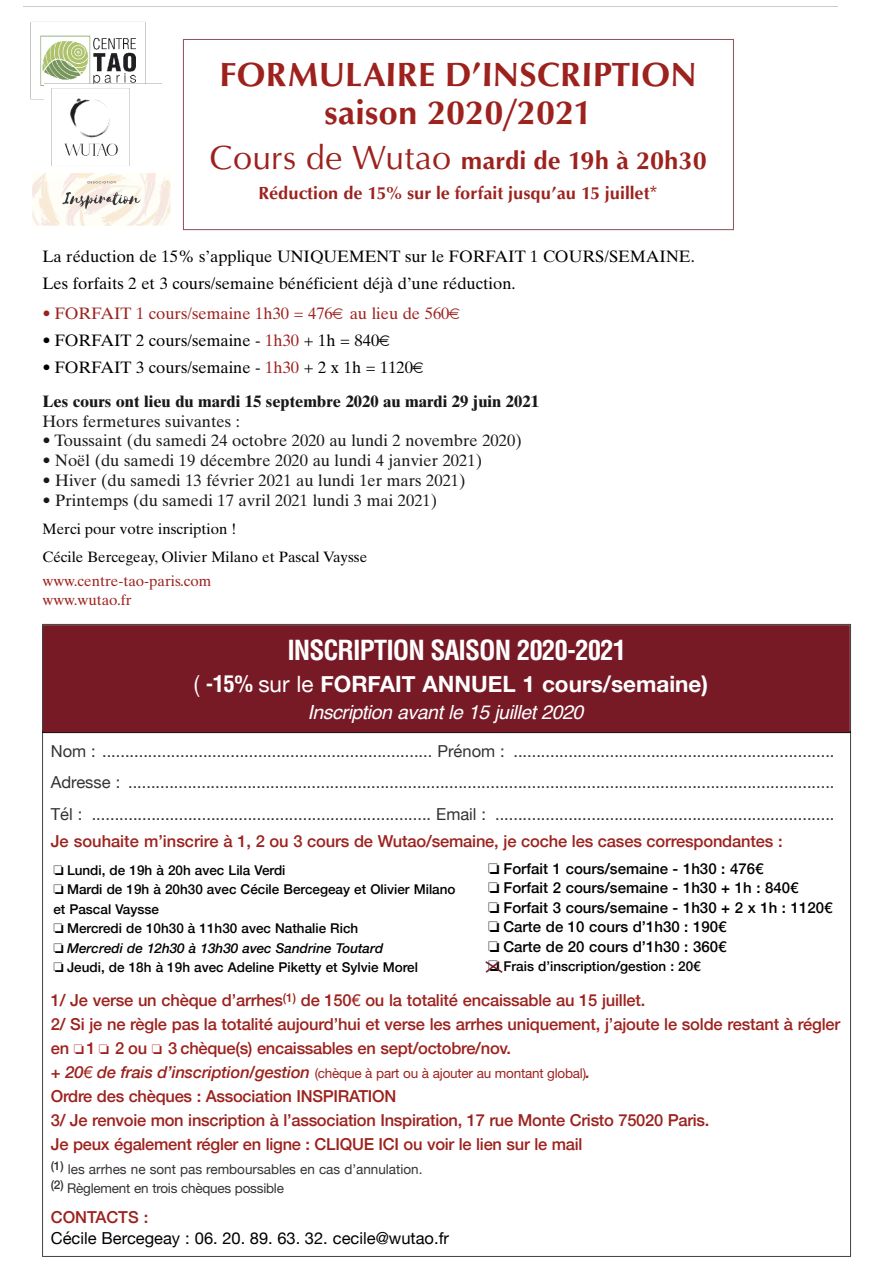
<style>
.page{position:relative;width:893px;height:1263px;background:#fff}
.page>*{position:absolute;margin:0;border:0;box-sizing:border-box;transform-origin:0 0}
.t1{font:500 34.5px/37.5px "Optus T";color:#9d221e;text-align:center}
.t2{font:700 condensed 27px "Helvetica";letter-spacing:-.035em;color:#fff}
.t3{font:500 25.5px "Optus T";color:#9d221e}
.t4{font:700 22.5px "Helvetica Neue";color:#fff}
.t5{font:italic 19.5px "Helvetica";letter-spacing:-.02em;color:#fff}
.t6{font:500 18px "Optus T";color:#9d221e}
.t7{font:500 16.5px/24px "Helvetica Neue";letter-spacing:-.015em;color:#9d221e}
.t8{font:16.5px/31.5px "Helvetica Neue";color:#333;text-align:justify}
.t9{font:16.5px "Times Ten";color:#191919}
.t10{font:16.5px/27px "Times Ten";color:#000}
.t11{font:700 16.5px/33.5px "Times Ten";color:#191919}
.t12{font:16.5px "Helvetica Neue";color:#000}
.t13{font:16.5px "Times Ten";color:#9d221e}
.t14{font:500 15px "Helvetica Neue";color:#000}
.t15{font:15px/28.2px "Times Ten";color:#000}
.t16{font:15px/19.2px "Times Ten";color:#9d221e}
.t17{font:500 13.5px/19.5px "Helvetica Neue";color:#000}
.t18{font:13.5px/19.2px "Helvetica Neue";color:#333}
.t19{font:13.5px "Helvetica Neue";letter-spacing:-.015em;color:#9d221e}
.t20{font:italic 500 13.5px "Helvetica Neue";color:#000}
.s1{font-weight:400;font-size:34.5px}
.s2{color:#9d221e}
.s3{font-weight:400;color:#000}
.s4{font-weight:400;color:#9d221e}
.s5{font-family:"Helvetica";font-weight:400;font-stretch:condensed}
.s6{font-family:"Helvetica";font-stretch:condensed}
.s7{font-weight:400}
.s8{font-weight:500;font-style:italic;font-size:16.5px}
.s9{font-style:italic;font-size:16.5px}
.s10{font-style:inherit}
</style>
<div class="page">
<img style="left:42px;top:734px;width:809px;height:523px">
<div style="left:42px;top:623px;width:810px;height:111px;background:#781926"></div>
<img style="left:30px;top:21px;width:132px;height:79px">
<img style="left:44px;top:84px;width:118px;height:82px">
<img style="left:32px;top:173px;width:138px;height:53px">
<img style="left:44px;top:173px;width:118px;height:7px">
<img style="left:502px;top:959px;width:3px;height:16px">
<img style="left:483px;top:958px;width:19px;height:17px">
<img style="left:182px;top:39px;width:552px;height:192px">
<h1 class="t1" style="left:219px;top:60px;width:479px">FORMULAIRE D’INSCRIPTION saison 2020/2021</h1>
<h3 class="t3" style="left:209px;top:152px;width:499px"><span class="s1">Cours de Wutao</span> mardi de 19h à 20h30</h3>
<p class="t6" style="left:259px;top:187px;width:401px">Réduction de 15% sur le forfait jusqu’au 15 juillet*</p>
<p class="t10" style="left:43px;top:245px;width:654px">La réduction de 15% s’applique UNIQUEMENT sur le FORFAIT 1 COURS/SEMAINE.<br>Les forfaits 2 et 3 cours/semaine bénéficient déjà d’une réduction.</p>
<p class="t13" style="left:43px;top:307px;width:408px">• FORFAIT 1 cours/semaine 1h30 = 476 au lieu de 560</p>
<p class="t10" style="left:43px;top:329px;width:338px">• FORFAIT 2 cours/semaine - <span class="s2">1h30</span> + 1h = 840</p>
<p class="t11" style="left:43px;top:353px;width:498px"><span class="s3">• FORFAIT 3 cours/semaine -</span> <span class="s4">1h30</span> <span class="s3">+ 2 x 1h = 1120<br></span>Les cours ont lieu du mardi 15 septembre 2020 au mardi 29 juin 2021</p>
<p class="t9" style="left:43px;top:414px;width:199px">Hors fermetures suivantes :</p>
<p class="t9" style="left:43px;top:434px;width:481px">• Toussaint (du samedi 24 octobre 2020 au lundi 2 novembre 2020)</p>
<p class="t9" style="left:43px;top:454px;width:441px">• Noël (du samedi 19 décembre 2020 au lundi 4 janvier 2021)</p>
<p class="t9" style="left:43px;top:474px;width:425px">• Hiver (du samedi 13 février 2021 au lundi 1er mars 2021)</p>
<p class="t9" style="left:43px;top:494px;width:396px">• Printemps (du samedi 17 avril 2021 lundi 3 mai 2021)</p>
<p class="t15" style="left:43px;top:516px;width:326px">Merci pour votre inscription !<br>Cécile Bercegeay, Olivier Milano et Pascal Vaysse</p>
<p class="t16" style="left:43px;top:573px;width:170px">www.centre-tao-paris.com www.wutao.fr</p>
<h2 class="t2" style="left:287px;top:640px;width:340px">INSCRIPTION SAISON 2020-2021</h2>
<h3 class="t4" style="left:193px;top:670px;width:516px"><span class="s5">(</span> <span class="s6">-15%</span> <span class="s7">sur le</span> FORFAIT ANNUEL 1 cours/semaine)</h3>
<p class="t5" style="left:308px;top:704px;width:277px">Inscription avant le 15 juillet 2020</p>
<p class="t8" style="left:51px;top:735px;width:785px">Nom : ........................................................................ Prénom : ......................................................................<br>Adresse : ..........................................................................................................................................................<br>Tél : .......................................................................... Email : ..........................................................................</p>
<p class="t7" style="left:51px;top:828px;width:733px">Je souhaite m’inscrire à 1, 2 ou 3 cours de Wutao/semaine, je coche les cases correspondantes :</p>
<p class="t17" style="left:53px;top:860px;width:234px">□ Lundi, de 19h à 20h avec Lila Verdi</p>
<p class="t17" style="left:53px;top:879px;width:404px">□ Mardi de 19h à 20h30 avec Cécile Bercegeay et Olivier Milano et Pascal Vaysse</p>
<p class="t17" style="left:53px;top:918px;width:306px">□ Mercredi de 10h30 à 11h30 avec Nathalie Rich</p>
<p class="t20" style="left:53px;top:939px;width:332px">□ Mercredi de 12h30 à 13h30 avec Sandrine Toutard</p>
<p class="t17" style="left:53px;top:957px;width:366px">□ Jeudi, de 18h à 19h avec Adeline Piketty et Sylvie Morel</p>
<p class="t14" style="left:488px;top:859px;width:277px">□ Forfait 1 cours/semaine - 1h30 : 476€</p>
<p class="t14" style="left:488px;top:878px;width:312px">□ Forfait 2 cours/semaine - 1h30 + 1h : 840€</p>
<p class="t14" style="left:488px;top:898px;width:346px">□ Forfait 3 cours/semaine - 1h30 + 2 x 1h : 1120€</p>
<p class="t14" style="left:488px;top:917px;width:240px">□ Carte de 10 cours d’1h30 : 190€</p>
<p class="t14" style="left:488px;top:937px;width:240px">□ Carte de 20 cours d’1h30 : 360€</p>
<p class="t17" style="left:488px;top:956px;width:214px">□ Frais d’inscription/gestion : 20€</p>
<p class="t7" style="left:51px;top:988px;width:791px">1/ Je verse un chèque d’arrhes<sup>(1)</sup> de 150<span class="s7">€</span> ou la totalité encaissable au 15 juillet.<br>2/ Si je ne règle pas la totalité aujourd’hui et verse les arrhes uniquement, j’ajoute le solde restant à régler en □ 1 □ 2 ou □ 3 chèque(s) encaissables en sept/octobre/nov.</p>
<p class="t19" style="left:51px;top:1068px;width:541px"><span class="s8">+ 20</span><span class="s9">€</span> <span class="s8">de frais d’inscription/gestion</span> (chèque à part ou à ajouter au montant global)<span class="s8">.</span></p>
<p class="t7" style="left:51px;top:1084px;width:660px">Ordre des chèques : Association INSPIRATION<br>3/ Je renvoie mon inscription à l’association Inspiration, 17 rue Monte Cristo 75020 Paris.<br>Je peux également régler en ligne : CLIQUE ICI ou voir le lien sur le mail</p>
<p class="t18" style="left:51px;top:1159px;width:373px"><sup>(1)</sup> les arrhes ne sont pas remboursables en cas d’annulation. <sup>(2)</sup> <span class="s10">Règlement en trois chèques possible</span></p>
<p class="t7" style="left:51px;top:1205px;width:99px">CONTACTS :</p>
<p class="t12" style="left:51px;top:1228px;width:400px">Cécile Bercegeay : 06. 20. 89. 63. 32. cecile@wutao.fr</p>
</div>
